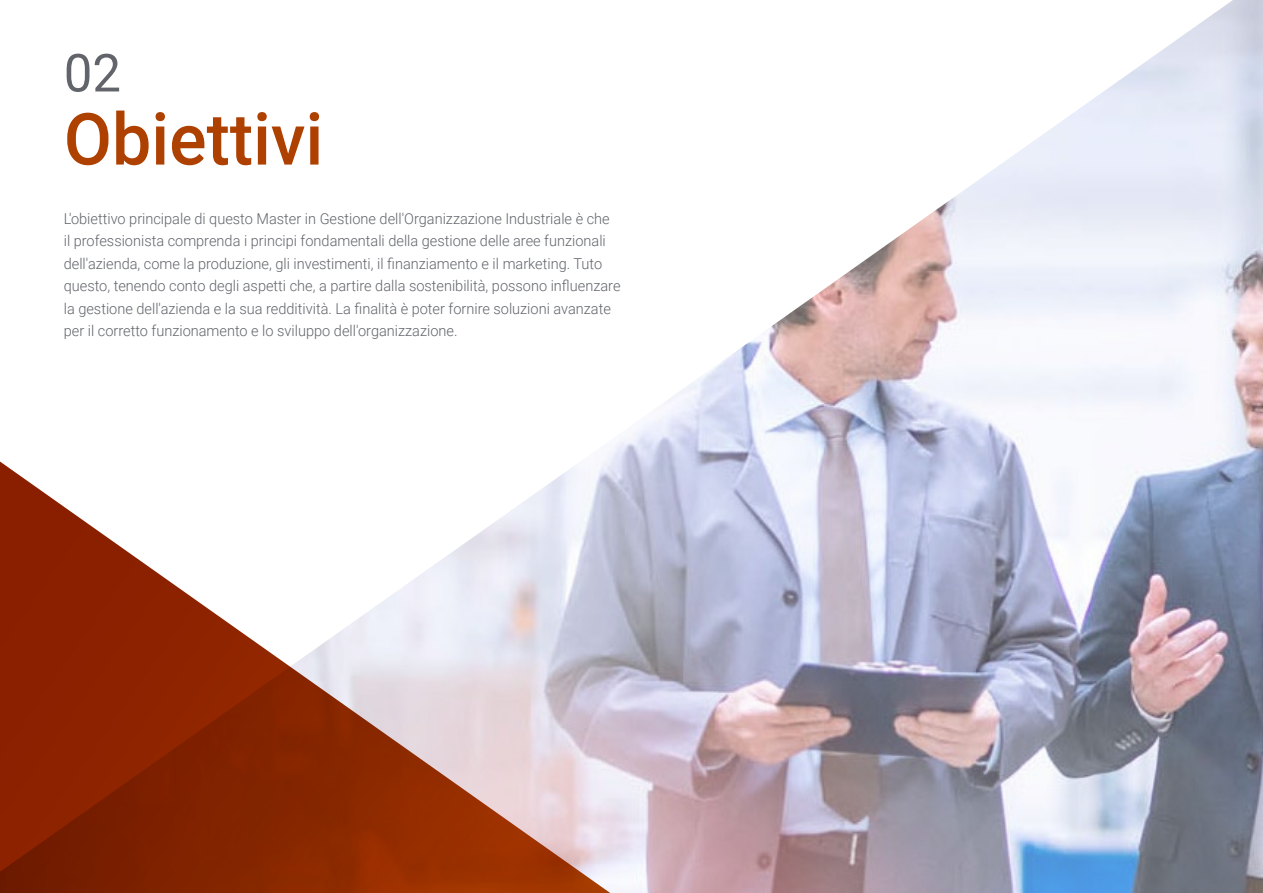
<style>
.page{position:relative;width:1263px;height:893px;background:#fff}
.page>*{position:absolute;margin:0;border:0;box-sizing:border-box;transform-origin:0 0}
.t1{font:500 72px "Roboto";color:#ae4000}
.t2{font:52.5px "Roboto";color:#61646a}
.t3{font:300 15px/22.5px "Roboto";color:#61646a}
</style>
<div class="page">
<img style="left:614px;top:0;width:649px;height:893px">
<svg style="left:0;top:446px;width:640px;height:447px"></svg>
<h2 class="t2" style="left:64px;top:36px;width:59px">02</h2>
<h1 class="t1" style="left:64px;top:89px;width:261px">Obiettivi</h1>
<p class="t3" style="left:64px;top:207px;width:558px">L'obiettivo principale di questo Master in Gestione dell'Organizzazione Industriale è che<br>il professionista comprenda i principi fondamentali della gestione delle aree funzionali dell'azienda, come la produzione, gli investimenti, il finanziamento e il marketing. Tuto questo, tenendo conto degli aspetti che, a partire dalla sostenibilità, possono influenzare la gestione dell'azienda e la sua redditività. La finalità è poter fornire soluzioni avanzate per il corretto funzionamento e lo sviluppo dell'organizzazione.</p>
</div>
